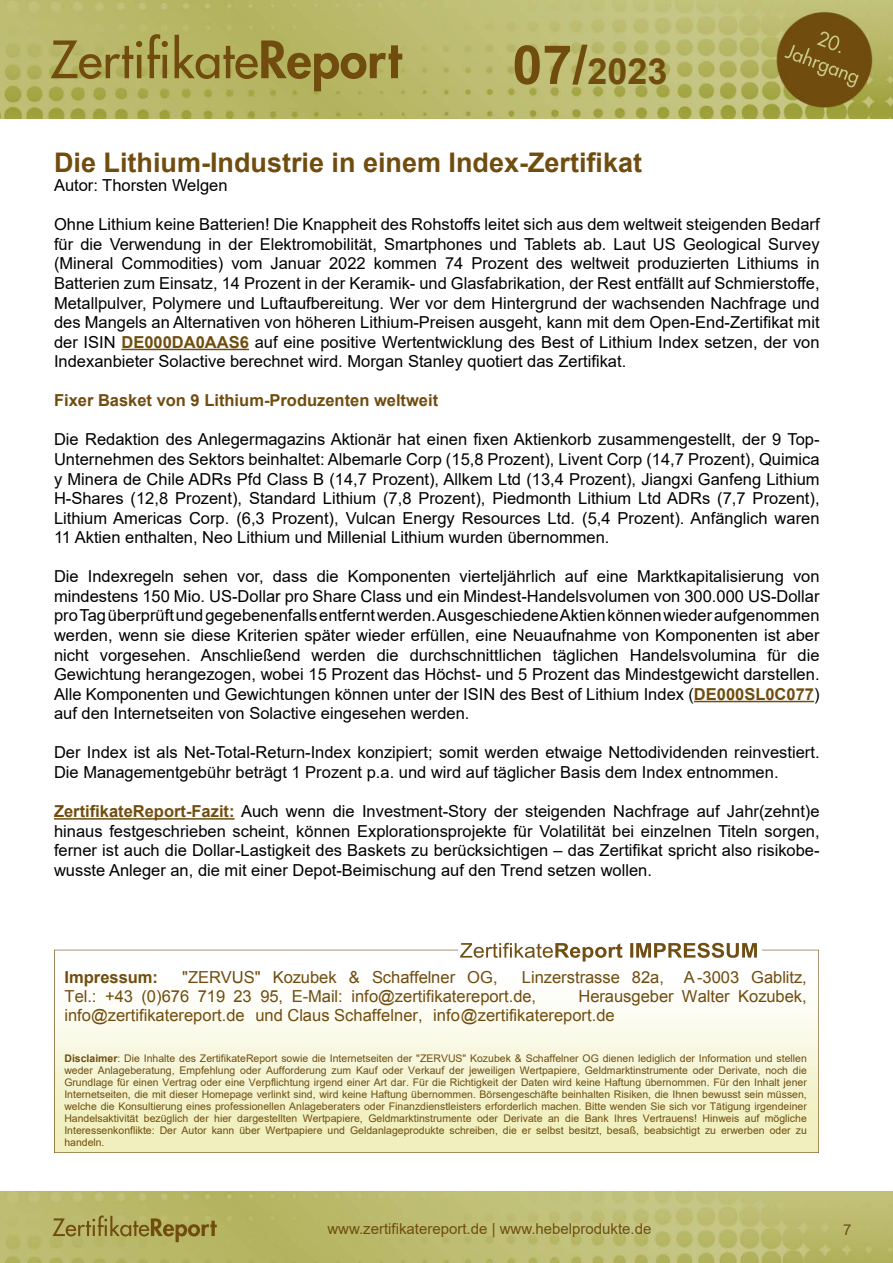
<style>
.page{position:relative;width:893px;height:1263px;background:#fff}
.page>*{position:absolute;margin:0;border:0;box-sizing:border-box;transform-origin:0 0}
.t1{font:700 36px "Arial";color:#704d0f}
.t2{font:700 27px "Arial";color:#704d0f}
.t3{font:16.5px/19.5px "Arial";color:#000;text-align:justify}
.t4{font:16.5px/19px "Arial";color:#704d0f}
.t5{font:700 16.5px "Arial";color:#704d0f}
.t6{font:15px "Arial";color:#704d0f}
.t7{font:10.5px/12px "Arial";color:#704d0f;text-align:justify}
.s1{font-size:54px}
.s2{font-weight:700;color:#704d0f}
.s3{font-weight:700}
</style>
<div class="page">
<img style="left:0;top:1192px;width:893px;height:71px">
<img style="left:0;top:0;width:893px;height:119px">
<hr style="left:121px;top:349px;width:128px;height:1px;background:#704d0f">
<hr style="left:694px;top:701px;width:120px;height:1px;background:#704d0f">
<hr style="left:54px;top:818px;width:181px;height:2px;background:#704d0f">
<img style="left:54px;top:942px;width:765px;height:210px">
<img style="left:503px;top:943px;width:254px;height:15px">
<h1 class="t1" style="left:512px;top:46px;width:157px"><span class="s1">07/</span>2023</h1>
<h2 class="t2" style="left:54px;top:143px;width:590px">Die Lithium-Industrie in einem Index-Zertifikat</h2>
<p class="t3" style="left:54px;top:176px;width:175px">Autor: Thorsten Welgen</p>
<p class="t3" style="left:54px;top:215px;width:767px">Ohne Lithium keine Batterien! Die Knappheit des Rohstoffs leitet sich aus dem weltweit steigenden Bedarf für die Verwendung in der Elektromobilität, Smartphones und Tablets ab. Laut US Geological Survey (Mineral Commodities) vom Januar 2022 kommen 74 Prozent des weltweit produzierten Lithiums in Batterien zum Einsatz, 14 Prozent in der Keramik- und Glasfabrikation, der Rest entfällt auf Schmierstoffe, Metallpulver, Polymere und Luftaufbereitung. Wer vor dem Hintergrund der wachsenden Nachfrage und des Mangels an Alternativen von höheren Lithium-Preisen ausgeht, kann mit dem Open-End-Zertifikat mit der ISIN <span class="s2">DE000DA0AAS6</span> auf eine positive Wertentwicklung des Best of Lithium Index setzen, der von Indexanbieter Solactive berechnet wird. Morgan Stanley quotiert das Zertifikat.</p>
<p class="t5" style="left:54px;top:389px;width:386px">Fixer Basket von 9 Lithium-Produzenten weltweit</p>
<p class="t3" style="left:54px;top:430px;width:767px">Die Redaktion des Anlegermagazins Aktionär hat einen fixen Aktienkorb zusammengestellt, der 9 Top-Unternehmen des Sektors beinhaltet: Albemarle Corp (15,8 Prozent), Livent Corp (14,7 Prozent), Quimica y Minera de Chile ADRs Pfd Class B (14,7 Prozent), Allkem Ltd (13,4 Prozent), Jiangxi Ganfeng Lithium H-Shares (12,8 Prozent), Standard Lithium (7,8 Prozent), Piedmonth Lithium Ltd ADRs (7,7 Prozent), Lithium Americas Corp. (6,3 Prozent), Vulcan Energy Resources Ltd. (5,4 Prozent). Anfänglich waren 11 Aktien enthalten, Neo Lithium und Millenial Lithium wurden übernommen.</p>
<p class="t3" style="left:54px;top:567px;width:767px">Die Indexregeln sehen vor, dass die Komponenten vierteljährlich auf eine Marktkapitalisierung von mindestens 150 Mio. US-Dollar pro Share Class und ein Mindest-Handelsvolumen von 300.000 US-Dollar pro Tag überprüft und gegebenenfalls entfernt werden. Ausgeschiedene Aktien können wieder aufgenommen werden, wenn sie diese Kriterien später wieder erfüllen, eine Neuaufnahme von Komponenten ist aber nicht vorgesehen. Anschließend werden die durchschnittlichen täglichen Handelsvolumina für die Gewichtung herangezogen, wobei 15 Prozent das Höchst- und 5 Prozent das Mindestgewicht darstellen.<br>Alle Komponenten und Gewichtungen können unter der ISIN des Best of Lithium Index (<span class="s2">DE000SL0C077</span>) auf den Internetseiten von Solactive eingesehen werden.</p>
<p class="t3" style="left:54px;top:743px;width:767px">Der Index ist als Net-Total-Return-Index konzipiert; somit werden etwaige Nettodividenden reinvestiert.<br>Die Managementgebühr beträgt 1 Prozent p.a. und wird auf täglicher Basis dem Index entnommen.</p>
<p class="t3" style="left:54px;top:801px;width:767px"><span class="s2">ZertifikateReport-Fazit:</span> Auch wenn die Investment-Story der steigenden Nachfrage auf Jahr(zehnt)e hinaus festgeschrieben scheint, können Explorationsprojekte für Volatilität bei einzelnen Titeln sorgen, ferner ist auch die Dollar-Lastigkeit des Baskets zu berücksichtigen – das Zertifikat spricht also risikobe&shy;wusste Anleger an, die mit einer Depot-Beimischung auf den Trend setzen wollen.</p>
<p class="t5" style="left:64px;top:966px;width:95px">Impressum:</p>
<p class="t4" style="left:182px;top:968px;width:317px">"ZERVUS" Kozubek &amp; Schaffelner OG,</p>
<p class="t4" style="left:64px;top:968px;width:744px;text-indent:458px">Linzerstrasse 82a, A-3003 Gablitz,<br>Tel.: +43 (0)676 719 23 95, E-Mail: info@zertifikatereport.de,</p>
<p class="t4" style="left:64px;top:987px;width:744px;text-indent:514px">Herausgeber Walter Kozubek, info@zertifikatereport.de und Claus Schaffelner, info@zertifikatereport.de</p>
<p class="t7" style="left:64px;top:1052px;width:744px"><span class="s3">Disclaimer</span>: Die Inhalte des ZertifikateReport sowie die Internetseiten der "ZERVUS" Kozubek &amp; Schaffelner OG dienen lediglich der Information und stellen weder Anlageberatung, Empfehlung oder Aufforderung zum Kauf oder Verkauf der jeweiligen Wertpapiere, Geldmarktinstrumente oder Derivate, noch die Grundlage für einen Vertrag oder eine Verpflichtung irgend einer Art dar. Für die Richtigkeit der Daten wird keine Haftung übernommen. Für den Inhalt jener Internetseiten, die mit dieser Homepage verlinkt sind, wird keine Haftung übernommen. Börsengeschäfte beinhalten Risiken, die Ihnen bewusst sein müssen, welche die Konsultierung eines professionellen Anlageberaters oder Finanzdienstleisters erforderlich machen. Bitte wenden Sie sich vor Tätigung irgendeiner Handelsaktivität bezüglich der hier dargestellten Wertpapiere, Geldmarktinstrumente oder Derivate an die Bank Ihres Vertrauens! Hinweis auf mögliche Interessenkonflikte: Der Autor kann über Wertpapiere und Geldanlageprodukte schreiben, die er selbst besitzt, besaß, beabsichtigt zu erwerben oder zu handeln.</p>
<p class="t6" style="left:327px;top:1218px;width:326px">www.zertifikatereport.de | www.hebelprodukte.de</p>
<p class="t6" style="left:843px;top:1219px;width:10px">7</p>
</div>
